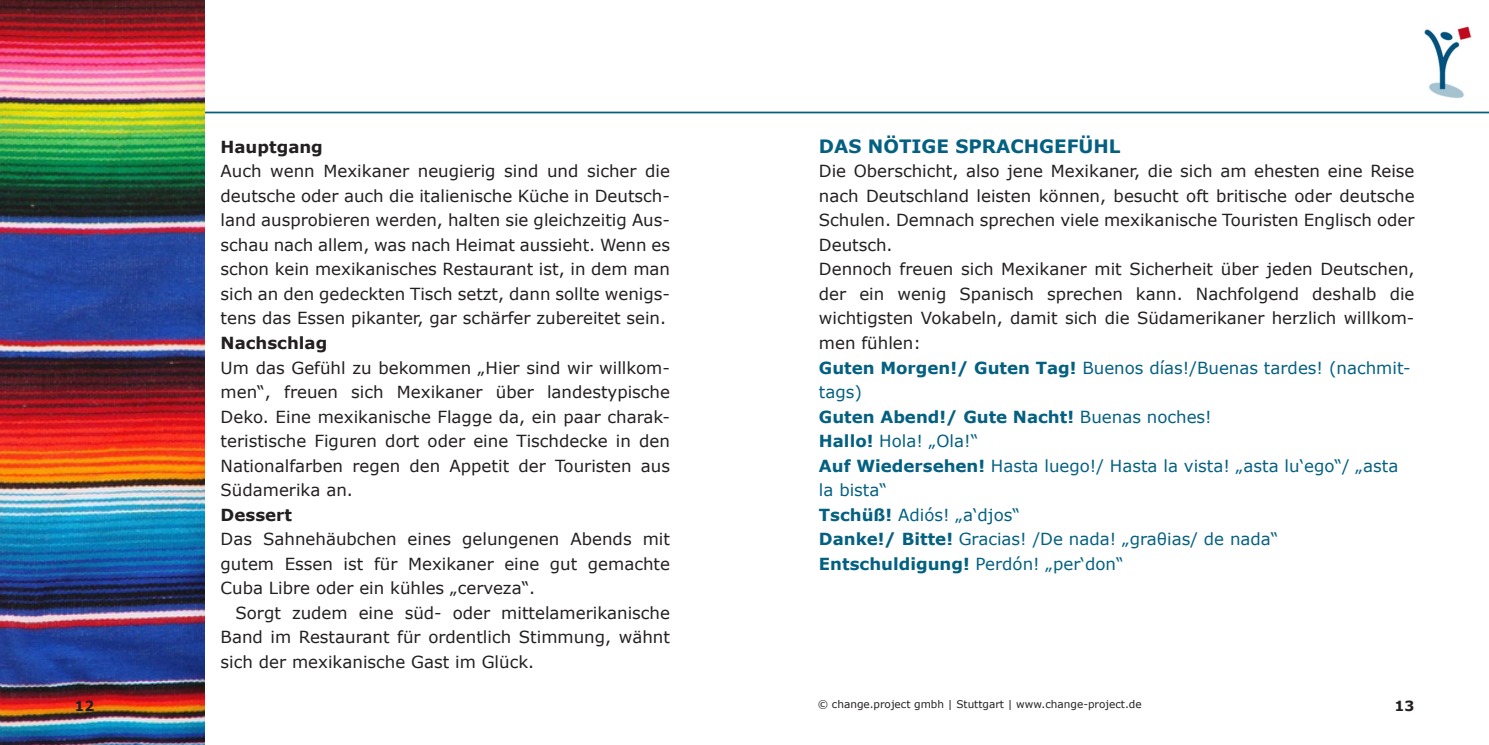
<style>
.page{position:relative;width:1489px;height:745px;background:#fff}
.page>*{position:absolute;margin:0;border:0;box-sizing:border-box;transform-origin:0 0}
.t1{font:700 18.38px "Verdana";color:#046081}
.t2{font:16.62px/24.5px "Verdana";color:#231f20;text-align:justify}
.t3{font:16.62px/24.5px "Verdana";color:#046081}
.t4{font:700 16.62px "Verdana";color:#046081}
.t5{font:700 16.62px "Verdana";color:#231f20}
.t6{font:700 14px "Verdana";color:#231f20}
.t7{font:10.5px "Verdana";color:#231f20}
.s1{font-weight:700}
.s2{font-weight:400}
</style>
<div class="page">
<img style="left:1424px;top:26px;width:47px;height:73px">
<hr style="left:205px;top:111px;width:1283px;height:2px;background:#046081">
<img style="left:0;top:0;width:205px;height:744px">
<p class="t6" style="left:74px;top:696px;width:21px">12</p>
<p class="t5" style="left:220px;top:136px;width:104px">Hauptgang</p>
<p class="t2" style="left:220px;top:159px;width:451px">Auch wenn Mexikaner neugierig sind und sicher die deutsche oder auch die italienische Küche in Deutsch&shy;land ausprobieren werden, halten sie gleichzeitig Aus&shy;schau nach allem, was nach Heimat aussieht. Wenn es schon kein mexikanisches Restaurant ist, in dem man sich an den gedeckten Tisch setzt, dann sollte wenigs&shy;tens das Essen pikanter, gar schärfer zubereitet sein.</p>
<p class="t5" style="left:220px;top:332px;width:108px">Nachschlag</p>
<p class="t2" style="left:220px;top:355px;width:451px">Um das Gefühl zu bekommen „Hier sind wir willkom&shy;men“, freuen sich Mexikaner über landestypische Deko. Eine mexikanische Flagge da, ein paar charak&shy;teristische Figuren dort oder eine Tischdecke in den Nationalfarben regen den Appetit der Touristen aus Südamerika an.</p>
<p class="t5" style="left:220px;top:503px;width:73px">Dessert</p>
<p class="t2" style="left:220px;top:527px;width:451px">Das Sahnehäubchen eines gelungenen Abends mit gutem Essen ist für Mexikaner eine gut gemachte Cuba Libre oder ein kühles „cerveza“.</p>
<p class="t2" style="left:220px;top:600px;width:451px;text-indent:15px">Sorgt zudem eine süd- oder mittelamerikanische Band im Restaurant für ordentlich Stimmung, wähnt sich der mexikanische Gast im Glück.</p>
<p class="t1" style="left:819px;top:134px;width:303px">DAS NÖTIGE SPRACHGEFÜHL</p>
<p class="t2" style="left:819px;top:159px;width:597px">Die Oberschicht, also jene Mexikaner, die sich am ehesten eine Reise nach Deutschland leisten können, besucht oft britische oder deutsche Schulen. Demnach sprechen viele mexikanische Touristen Englisch oder Deutsch.</p>
<p class="t2" style="left:819px;top:257px;width:597px">Dennoch freuen sich Mexikaner mit Sicherheit über jeden Deutschen, der ein wenig Spanisch sprechen kann. Nachfolgend deshalb die wichtigsten Vokabeln, damit sich die Südamerikaner herzlich willkom&shy;men fühlen:</p>
<p class="t3" style="left:819px;top:355px;width:593px"><span class="s1">Guten Morgen!/ Guten Tag!</span> Buenos días!/Buenas tardes! (nachmit&shy;tags)</p>
<p class="t4" style="left:819px;top:405px;width:394px">Guten Abend!/ Gute Nacht! <span class="s2">Buenas noches!</span></p>
<p class="t3" style="left:819px;top:429px;width:161px"><span class="s1">Hallo!</span> Hola! „Ola!“</p>
<p class="t3" style="left:819px;top:453px;width:581px"><span class="s1">Auf Wiedersehen!</span> Hasta luego!/ Hasta la vista! „asta lu‘ego“/ „asta la bista“</p>
<p class="t3" style="left:819px;top:502px;width:203px"><span class="s1">Tschüß!</span> Adiós! „a‘djos“</p>
<p class="t3" style="left:819px;top:527px;width:461px"><span class="s1">Danke!/ Bitte!</span> Gracias! /De nada! „graθias/ de nada“</p>
<p class="t3" style="left:819px;top:551px;width:306px"><span class="s1">Entschuldigung!</span> Perdón! „per‘don“</p>
<p class="t7" style="left:817px;top:697px;width:325px">© change.project gmbh | Stuttgart | www.change-project.de</p>
<p class="t6" style="left:1394px;top:696px;width:21px">13</p>
</div>
